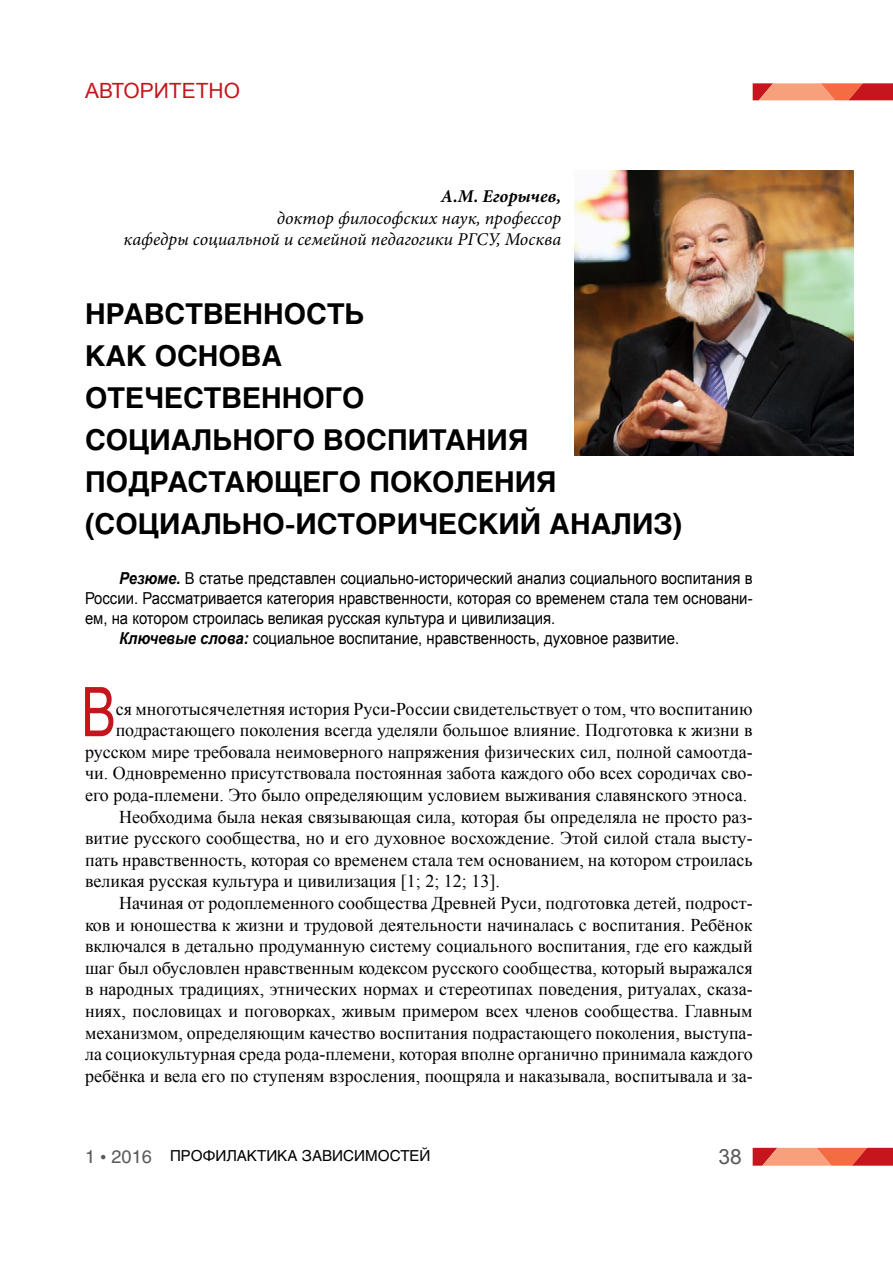
<style>
.page{position:relative;width:893px;height:1263px;background:#fff}
.page>*{position:absolute;margin:0;border:0;box-sizing:border-box;transform-origin:0 0}
.основной_первый{font:67.65px "Helios";color:#c4161c;scale:.75 1}
.Заголовок{font:700 28.5px/42px "Helios";color:#000}
.Заголовок_раздел{font:21px "Arial";color:#c4161c}
.t1{font:21px "Arial";color:#58595b}
.основной_текст{font:18px/21.6px "Times New Roman";color:#000;text-align:justify}
.основной_первый-2{font:18px/21.6px "Times New Roman";color:#000;text-align:right}
.Автор{font:italic 18px/21.6px "Minion Pro";color:#000;text-align:right}
.Врез{font:16.5px/19.8px "Arial";color:#000;text-align:justify;scale:.9 1}
.t2{font:15px "Helios";color:#000}
.s1{font-weight:700}
.s2{font-weight:700;font-style:italic}
.s3{font-size:18px;color:#58595b}
.s4{font-family:"Times New Roman";font-size:18px;color:#58595b}
</style>
<div class="page">
<svg style="left:753px;top:83px;width:140px;height:17px;background:#e46752"></svg>
<svg style="left:753px;top:1148px;width:140px;height:18px;background:#e4644e"></svg>
<img style="left:574px;top:170px;width:279px;height:285px">
<p class="Заголовок_раздел" style="left:85px;top:77px;width:157px">АВТОРИТЕТНО</p>
<p class="Автор" style="left:123px;top:186px;width:439px"><span class="s1">А.М. Егорычев,<br></span>доктор философских наук, профессор<br>кафедры социальной и семейной педагогики РГСУ, Москва</p>
<p class="Заголовок" style="left:85px;top:293px;width:599px">НРАВСТВЕННОСТЬ<br>КАК ОСНОВА<br>ОТЕЧЕСТВЕННОГО<br>СОЦИАЛЬНОГО ВОСПИТАНИЯ<br>ПОДРАСТАЮЩЕГО ПОКОЛЕНИЯ (СОЦИАЛЬНО-ИСТОРИЧЕСКИЙ АНАЛИЗ)</p>
<p class="Врез" style="left:85px;top:569px;width:743px;text-indent:34px"><span class="s2">Резюме.</span> В статье представлен социально-исторический анализ социального воспитания в России. Рассматривается категория нравственности, которая со временем стала тем основани&shy;ем, на котором строилась великая русская культура и цивилизация.</p>
<p class="Врез" style="left:119px;top:628px;width:624px"><span class="s2">Ключевые слова:</span> социальное воспитание, нравственность, духовное развитие.</p>
<p class="основной_первый" style="left:81px;top:672px;width:47px">В</p>
<p class="основной_первый-2" style="left:85px;top:697px;width:669px">ся многотысячелетняя история Руси-России свидетельствует о том, что воспитанию подрастающего поколения всегда уделяли большое влияние. Подготовка к жизни в русском мире требовала неимоверного напряжения физических сил, полной самоотда&shy;чи. Одновременно присутствовала постоянная забота каждого обо всех сородичах сво&shy;его рода-племени. Это было определяющим условием выживания славянского этноса.</p>
<p class="основной_текст" style="left:85px;top:805px;width:669px;text-indent:34px">Необходима была некая связывающая сила, которая бы определяла не просто раз&shy;витие русского сообщества, но и его духовное восхождение. Этой силой стала высту&shy;пать нравственность, которая со временем стала тем основанием, на котором строилась великая русская культура и цивилизация [1; 2; 12; 13].</p>
<p class="основной_текст" style="left:85px;top:892px;width:669px;text-indent:34px">Начиная от родоплеменного сообщества Древней Руси, подготовка детей, подрост&shy;ков и юношества к жизни и трудовой деятельности начиналась с воспитания. Ребёнок включался в детально продуманную систему социального воспитания, где его каждый шаг был обусловлен нравственным кодексом русского сообщества, который выражался в народных традициях, этнических нормах и стереотипах поведения, ритуалах, сказа&shy;ниях, пословицах и поговорках, живым примером всех членов сообщества. Главным механизмом, определяющим качество воспитания подрастающего поколения, выступа&shy;ла социокультурная среда рода-племени, которая вполне органично принимала каждого ребёнка и вела его по ступеням взросления, поощряла и наказывала, воспитывала и за-</p>
<p class="t2" style="left:85px;top:1146px;width:347px"><span class="s3">1</span> <span class="s4">•</span> <span class="s3">2016</span> ПРОФИЛАКТИКА ЗАВИСИМОСТЕЙ</p>
<p class="t1" style="left:718px;top:1143px;width:25px">38</p>
</div>
